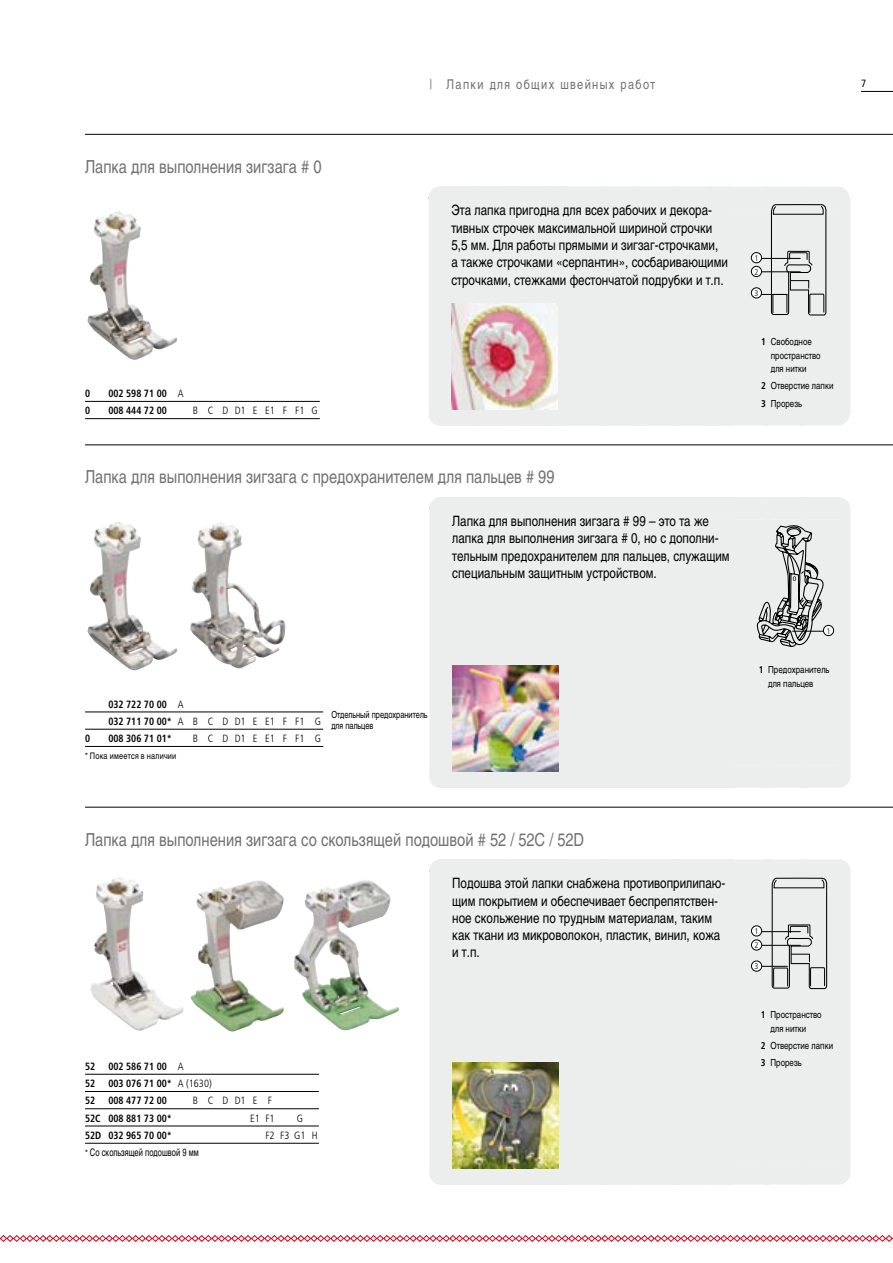
<style>
.page{position:relative;width:893px;height:1263px;background:#fff}
.page>*{position:absolute;margin:0;border:0;box-sizing:border-box;transform-origin:0 0}
.t1{font:18px "Nimbus San LOT Reg Con";color:#707172}
.t2{font:14.25px/17.2px "Nimbus San LOT Reg Con";color:#000}
.t3{font:13.5px "Nimbus San LOT Reg Con";letter-spacing:.1em;color:#707172}
.t4{font:700 condensed 10.5px/17.2px "Frutiger";color:#000;scale:.93 1}
.t5{font:10.5px "Nimbus San LOT Reg Con";color:#000;scale:.88 1}
.t6{font:300 condensed 10.5px "Frutiger";letter-spacing:.62em;color:#000}
.t7{font:300 condensed 10.5px "Frutiger";letter-spacing:.675em;color:#000}
.t8{font:300 condensed 10.5px "Frutiger";letter-spacing:.65em;color:#000}
.t9{font:condensed 10.5px "Frutiger";color:#000}
.t10{font:9.75px/13.5px "Nimbus San LOT Reg Con";color:#000}
.t11{font:9.75px/10.5px "Nimbus San LOT Reg Con";color:#000;scale:.93 1}
.t12{font:9px "Nimbus San LOT Reg Con";letter-spacing:.025em;color:#000}
.t13{font:300 condensed 8.25px/13.8px "Frutiger";color:#000}
.s1{font-weight:300}
.s2{font-family:"Frutiger";font-weight:700;font-stretch:condensed}
.s3{font-size:9px}
</style>
<div class="page">
<hr style="left:861px;top:91px;width:32px;height:1px;background:#000">
<svg style="left:0;top:1235px;width:893px;height:7px"></svg>
<hr style="left:85px;top:134px;width:808px;height:1px;background:#000">
<hr style="left:85px;top:444px;width:808px;height:1px;background:#000">
<hr style="left:85px;top:807px;width:808px;height:1px;background:#000">
<div style="left:429px;top:198px;width:421px;height:216px;background:#eceded"></div>
<div style="left:440px;top:403px;width:398px;height:22px;background:#eceded"></div>
<img style="left:87px;top:211px;width:91px;height:149px">
<img style="left:451px;top:316px;width:107px;height:94px">
<div style="left:429px;top:187px;width:409px;height:129px;background:#eceded"></div>
<hr style="left:757px;top:258px;width:43px;height:1px;background:#000">
<hr style="left:757px;top:271px;width:43px;height:1px;background:#000">
<hr style="left:757px;top:294px;width:31px;height:1px;background:#000">
<div style="left:751px;top:253px;width:10px;height:10px;background:#fff;border-radius:50%"></div>
<div style="left:751px;top:252px;width:11px;height:11px;border:1px solid #000;border-radius:50%"></div>
<div style="left:751px;top:266px;width:10px;height:11px;background:#fff;border-radius:50%"></div>
<div style="left:751px;top:266px;width:11px;height:11px;border:1px solid #000;border-radius:50%"></div>
<div style="left:751px;top:288px;width:10px;height:10px;background:#fff;border-radius:50%"></div>
<div style="left:751px;top:287px;width:11px;height:11px;border:1px solid #000;border-radius:50%"></div>
<div style="left:429px;top:508px;width:421px;height:268px;background:#eceded"></div>
<div style="left:441px;top:765px;width:398px;height:23px;background:#eceded"></div>
<img style="left:87px;top:522px;width:90px;height:149px">
<img style="left:190px;top:522px;width:96px;height:146px">
<img style="left:452px;top:666px;width:106px;height:106px">
<div style="left:429px;top:497px;width:410px;height:154px;background:#eceded"></div>
<hr style="left:792px;top:631px;width:37px;height:1px;background:#000">
<div style="left:823px;top:625px;width:11px;height:11px;background:#fff;border-radius:50%"></div>
<div style="left:823px;top:625px;width:11px;height:11px;border:1px solid #000;border-radius:50%"></div>
<div style="left:429px;top:871px;width:421px;height:302px;background:#eceded"></div>
<div style="left:441px;top:1162px;width:398px;height:22px;background:#eceded"></div>
<img style="left:90px;top:877px;width:94px;height:154px">
<img style="left:190px;top:880px;width:94px;height:152px">
<img style="left:294px;top:880px;width:105px;height:151px">
<img style="left:452px;top:1062px;width:106px;height:107px">
<div style="left:429px;top:859px;width:410px;height:130px;background:#eceded"></div>
<hr style="left:757px;top:931px;width:44px;height:1px;background:#000">
<hr style="left:757px;top:945px;width:44px;height:1px;background:#000">
<hr style="left:757px;top:966px;width:31px;height:1px;background:#000">
<div style="left:751px;top:926px;width:11px;height:10px;background:#fff;border-radius:50%"></div>
<div style="left:751px;top:925px;width:11px;height:11px;border:1px solid #000;border-radius:50%"></div>
<div style="left:751px;top:940px;width:11px;height:10px;background:#fff;border-radius:50%"></div>
<div style="left:751px;top:939px;width:11px;height:11px;border:1px solid #000;border-radius:50%"></div>
<div style="left:751px;top:961px;width:11px;height:10px;background:#fff;border-radius:50%"></div>
<div style="left:751px;top:961px;width:11px;height:10px;border:1px solid #000;border-radius:50%"></div>
<hr style="left:85px;top:401px;width:235px;height:1px;background:#000">
<hr style="left:85px;top:418px;width:235px;height:1px;background:#000">
<hr style="left:85px;top:711px;width:238px;height:1px;background:#000">
<hr style="left:85px;top:729px;width:238px;height:1px;background:#000">
<hr style="left:85px;top:746px;width:238px;height:1px;background:#000">
<hr style="left:85px;top:1074px;width:234px;height:1px;background:#000">
<hr style="left:85px;top:1091px;width:234px;height:1px;background:#000">
<hr style="left:85px;top:1108px;width:234px;height:1px;background:#000">
<hr style="left:85px;top:1125px;width:234px;height:1px;background:#000">
<hr style="left:85px;top:1143px;width:234px;height:1px;background:#000">
<p class="t3" style="left:429px;top:76px;width:227px">| Лапки для общих швейных работ</p>
<p class="t1" style="left:85px;top:156px;width:238px">Лапка для выполнения зигзага # 0</p>
<p class="t4" style="left:85px;top:385px;width:7px">0</p>
<p class="t4" style="left:108px;top:385px;width:82px">002 598 71 00 <span class="s1">A</span></p>
<p class="t4" style="left:85px;top:402px;width:7px">0</p>
<p class="t4" style="left:108px;top:402px;width:64px">008 444 72 00</p>
<p class="t7" style="left:193px;top:405px;width:126px">B C DD1EE1FF1G</p>
<p class="t2" style="left:451px;top:202px;width:278px">Эта лапка пригодна для всех рабочих и декора&shy;тивных строчек максимальной шириной строчки 5,5 мм. Для работы прямыми и зигзаг-строчками, а также строчками «серпантин», сосбаривающими строчками, стежками фестончатой подрубки и т.п.</p>
<p class="t1" style="left:85px;top:466px;width:471px">Лапка для выполнения зигзага с предохранителем для пальцев # 99</p>
<p class="t2" style="left:452px;top:513px;width:279px">Лапка для выполнения зигзага # 99 – это та же лапка для выполнения зигзага # 0, но с дополни&shy;тельным предохранителем для пальцев, служащим специальным защитным устройством.</p>
<p class="t4" style="left:108px;top:695px;width:230px">032 722 70 00 <span class="s1">A<br></span>032 711 70 00* <span class="s1">A B C D D1 E E1 F F1 G</span></p>
<p class="t4" style="left:85px;top:730px;width:7px">0</p>
<p class="t4" style="left:108px;top:730px;width:70px">008 306 71 01*</p>
<p class="t8" style="left:193px;top:732px;width:129px">B C DD1EE1FF1 G</p>
<p class="t12" style="left:85px;top:751px;width:93px">* Пока имеется в наличии</p>
<p class="t11" style="left:331px;top:710px;width:105px">Отдельный предохранитель для пальцев</p>
<p class="t13" style="left:754px;top:251px;width:5px">1<br>2</p>
<p class="t13" style="left:754px;top:286px;width:5px">3</p>
<p class="t10" style="left:771px;top:335px;width:51px;text-indent:-10px"><span class="s2">1</span> Cвободное пространство для нитки</p>
<p class="t10" style="left:761px;top:378px;width:74px;line-height:17.2px"><span class="s2">2</span> Отверстие лапки<br><span class="s2">3</span> Прорезь</p>
<p class="t13" style="left:826px;top:624px;width:5px">1</p>
<p class="t10" style="left:768px;top:663px;width:63px;text-indent:-9px"><span class="s2">1</span> Предохранитель для пальцев</p>
<p class="t9" style="left:861px;top:77px;width:7px">7</p>
<p class="t1" style="left:85px;top:828px;width:501px">Лапка для выполнения зигзага со скользящей подошвой # 52 / 52C / 52D</p>
<p class="t2" style="left:452px;top:875px;width:275px">Подошва этой лапки снабжена противоприлипаю&shy;щим покрытием и обеспечивает беспрепятствен&shy;ное скольжение по трудным материалам, таким как ткани из микроволокон, пластик, винил, кожа и т.п.</p>
<p class="t4" style="left:85px;top:1057px;width:12px">52</p>
<p class="t4" style="left:108px;top:1057px;width:82px">002 586 71 00 <span class="s1">A</span></p>
<p class="t4" style="left:85px;top:1075px;width:12px">52</p>
<p class="t4" style="left:108px;top:1075px;width:113px">003 076 71 00* <span class="s1">A (1630)</span></p>
<p class="t4" style="left:85px;top:1092px;width:12px">52</p>
<p class="t4" style="left:108px;top:1092px;width:64px">008 477 72 00</p>
<p class="t6" style="left:193px;top:1095px;width:81px">B CDD1E F</p>
<p class="t4" style="left:85px;top:1109px;width:95px">52C 008 881 73 00*</p>
<p class="t6" style="left:250px;top:1112px;width:26px">E1 F1</p>
<p class="t6" style="left:297px;top:1112px;width:8px">G</p>
<p class="t4" style="left:85px;top:1126px;width:95px">52D 032 965 70 00*</p>
<p class="t6" style="left:265px;top:1129px;width:54px">F2 F3 G1 H</p>
<p class="t5" style="left:85px;top:1146px;width:131px"><span class="s3">*</span> Cо скользящей подошвой 9 мм</p>
<p class="t13" style="left:754px;top:924px;width:5px">1<br>2</p>
<p class="t13" style="left:754px;top:959px;width:5px">3</p>
<p class="t10" style="left:761px;top:1008px;width:62px;text-align:center"><span class="s2">1</span> Пространство для нитки</p>
<p class="t10" style="left:761px;top:1037px;width:74px;line-height:17.2px"><span class="s2">2</span> Отверстие лапки<br><span class="s2">3</span> Прорезь</p>
</div>
